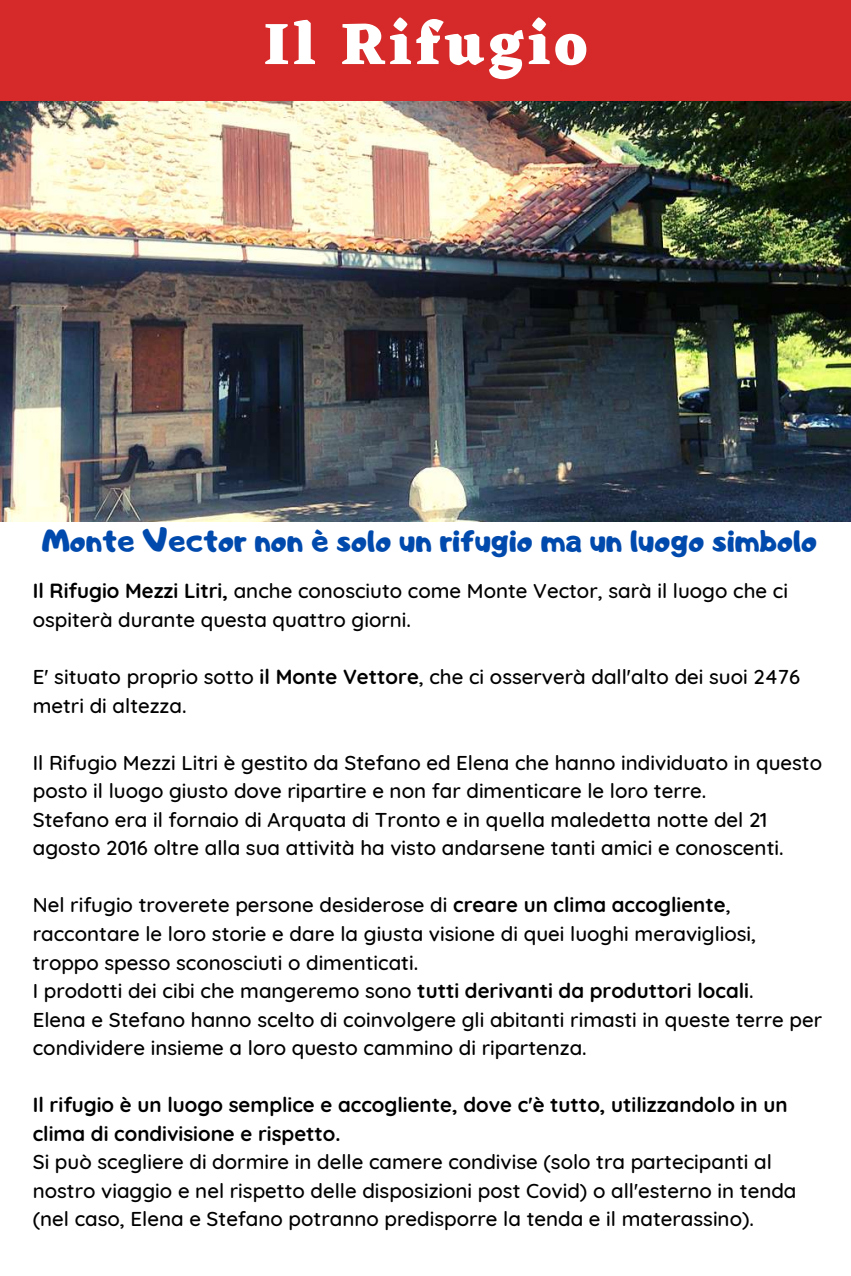
<style>
.page{position:relative;width:851px;height:1276px;background:#fff}
.page>*{position:absolute;margin:0;border:0;box-sizing:border-box;transform-origin:0 0}
.t1{font:800 60px "Eczar";letter-spacing:.075em;color:#fff}
.t2{font:31.5px "Adigiana Toybox";color:#004aad}
.t3{font:500 20.4px/28.5px "Quicksand";color:#000}
.t4{font:700 20.4px/28.5px "Quicksand";color:#000}
.s1{font-weight:700}
</style>
<div class="page">
<div style="left:0;top:0;width:850px;height:218px;background:#d62a2a"></div>
<img style="left:0;top:101px;width:850px;height:421px">
<h1 class="t1" style="left:264px;top:8px;width:325px">Il Rifugio</h1>
<h2 class="t2" style="left:42px;top:520px;width:777px">Monte Vector non è solo un rifugio ma un luogo simbolo</h2>
<p class="t3" style="left:33px;top:576px;width:756px"><span class="s1">Il Rifugio Mezzi Litri,</span> anche conosciuto come Monte Vector, sarà il luogo che ci ospiterà durante questa quattro giorni.</p>
<p class="t3" style="left:33px;top:662px;width:769px">E' situato proprio sotto <span class="s1">il Monte Vettore</span>, che ci osserverà dall'alto dei suoi 2476 metri di altezza.</p>
<p class="t3" style="left:33px;top:748px;width:790px">Il Rifugio Mezzi Litri è gestito da Stefano ed Elena che hanno individuato in questo posto il luogo giusto dove ripartire e non far dimenticare le loro terre.<br>Stefano era il fornaio di Arquata di Tronto e in quella maledetta notte del 21 agosto 2016 oltre alla sua attività ha visto andarsene tanti amici e conoscenti.</p>
<p class="t3" style="left:33px;top:890px;width:790px">Nel rifugio troverete persone desiderose di <span class="s1">creare un clima accogliente</span>, raccontare le loro storie e dare la giusta visione di quei luoghi meravigliosi, troppo spesso sconosciuti o dimenticati.<br>I prodotti dei cibi che mangeremo sono <span class="s1">tutti derivanti da produttori locali</span>.<br>Elena e Stefano hanno scelto di coinvolgere gli abitanti rimasti in queste terre per condividere insieme a loro questo cammino di ripartenza.</p>
<p class="t4" style="left:33px;top:1090px;width:756px">Il rifugio è un luogo semplice e accogliente, dove c'è tutto, utilizzandolo in un clima di condivisione e rispetto.</p>
<p class="t3" style="left:33px;top:1147px;width:765px">Si può scegliere di dormire in delle camere condivise (solo tra partecipanti al nostro viaggio e nel rispetto delle disposizioni post Covid) o all'esterno in tenda (nel caso, Elena e Stefano potranno predisporre la tenda e il materassino).</p>
</div>
